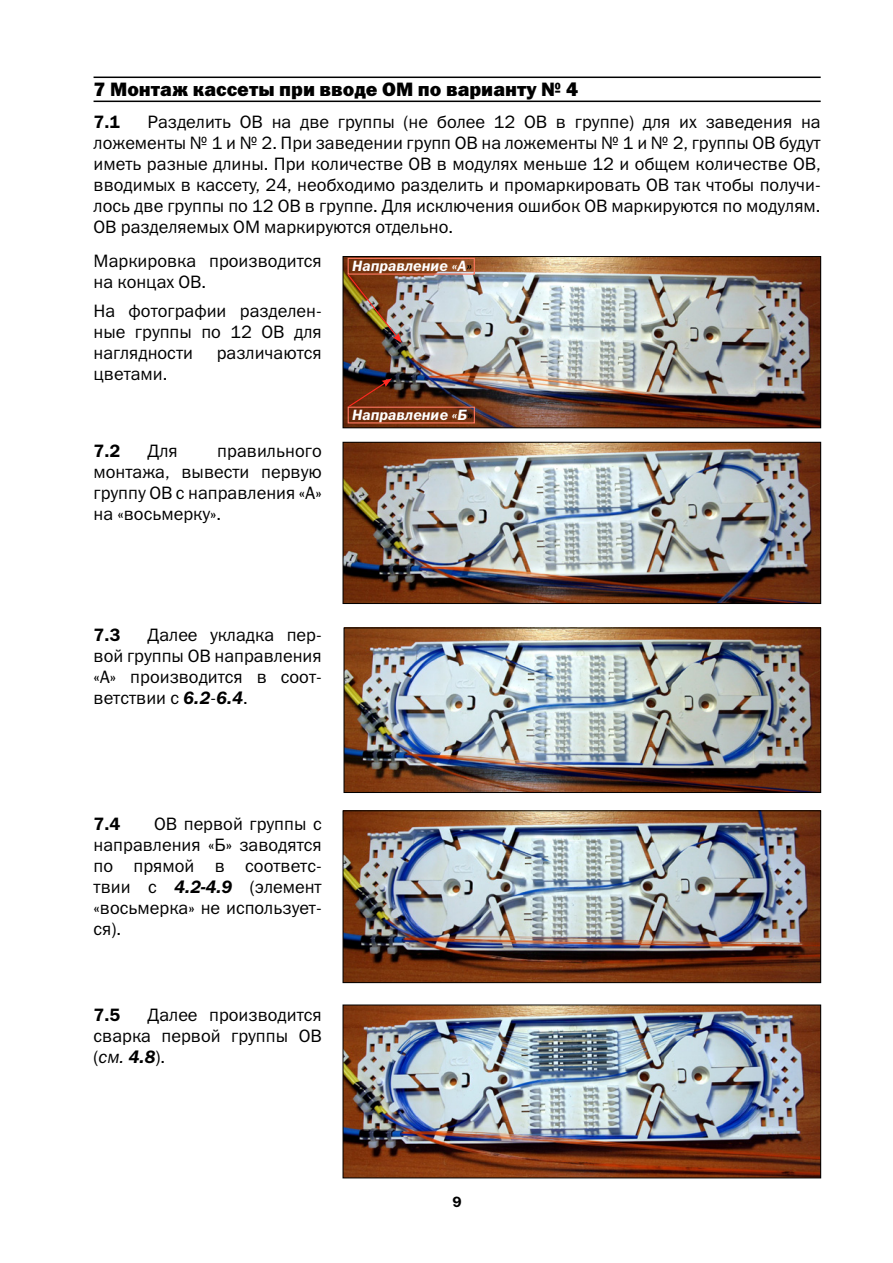
<style>
.page{position:relative;width:893px;height:1263px;background:#fff}
.page>*{position:absolute;margin:0;border:0;box-sizing:border-box;transform-origin:0 0}
.Gruppa{font:19.5px "Franklin Gothic Heavy C";color:#000}
.t1{font:18px/21px "Franklin Gothic Book C";color:#000;text-align:justify}
.t2{font:18px "Franklin Gothic Demi C";color:#000}
.t3{font:italic 15px "Franklin Gothic Demi C";color:#fff}
.t4{font:15px "Franklin Gothic Demi C";color:#000}
.s1{color:#000}
.s2{font-family:"Franklin Gothic Demi C";font-style:italic}
.s3{font-style:italic}
</style>
<div class="page">
<img style="left:345px;top:258px;width:474px;height:168px">
<div style="left:343px;top:256px;width:478px;height:172px;border:1px solid #000"></div>
<img style="left:345px;top:444px;width:474px;height:158px">
<div style="left:343px;top:442px;width:478px;height:162px;border:1px solid #000"></div>
<img style="left:346px;top:629px;width:473px;height:162px">
<div style="left:344px;top:627px;width:477px;height:166px;border:1px solid #000"></div>
<img style="left:345px;top:1007px;width:474px;height:169px">
<div style="left:343px;top:1005px;width:478px;height:173px;border:1px solid #000"></div>
<img style="left:345px;top:812px;width:474px;height:169px">
<div style="left:343px;top:810px;width:478px;height:173px;border:1px solid #000"></div>
<hr style="left:94px;top:101px;width:727px;height:1px;background:#000">
<hr style="left:94px;top:77px;width:727px;height:1px;background:#000">
<div style="left:348px;top:258px;width:127px;height:17px;border:1px solid #ff7860"></div>
<img style="left:347px;top:273px;width:55px;height:70px">
<div style="left:348px;top:407px;width:127px;height:16px;border:1px solid #ff7860"></div>
<svg style="left:347px;top:378px;width:45px;height:30px"></svg>
<p class="Gruppa" style="left:94px;top:78px;width:486px">7 Монтаж кассеты при вводе ОМ по варианту № 4</p>
<p class="t1" style="left:94px;top:111px;width:729px;text-indent:54px">Разделить ОВ на две группы (не более 12 ОВ в группе) для их заведения на ложементы № 1 и № 2. При заведении групп ОВ на ложементы № 1 и № 2, группы ОВ будут иметь разные длины. При количестве ОВ в модулях меньше 12 и общем количестве ОВ, вводимых в кассету, 24, необходимо разделить и промаркировать ОВ так чтобы получи&shy;лось две группы по 12 ОВ в группе. Для исключения ошибок ОВ маркируются по модулям.<br>ОВ разделяемых ОМ маркируются отдельно.</p>
<p class="t2" style="left:94px;top:112px;width:28px">7.1</p>
<p class="t1" style="left:94px;top:250px;width:230px">Маркировка производится на концах ОВ.</p>
<p class="t1" style="left:94px;top:300px;width:230px">На фотографии разделен&shy;ные группы по 12 ОВ для наглядности</p>
<p class="t1" style="left:217px;top:342px;width:106px">различаются</p>
<p class="t1" style="left:94px;top:363px;width:75px">цветами.</p>
<p class="t2" style="left:94px;top:441px;width:28px">7.2</p>
<p class="t1" style="left:148px;top:440px;width:32px">Для</p>
<p class="t1" style="left:94px;top:440px;width:230px;text-indent:124px">правильного монтажа, вывести первую группу ОВ с направления «А» на «восьмерку».</p>
<p class="t3" style="left:352px;top:258px;width:121px">Направление «А<span class="s1">»</span></p>
<p class="t3" style="left:352px;top:406px;width:122px">Направление «Б<span class="s1">»</span></p>
<p class="t2" style="left:94px;top:624px;width:28px">7.3</p>
<p class="t1" style="left:94px;top:624px;width:230px;text-indent:54px">Далее укладка пер&shy;вой группы ОВ направления «А» производится в соот&shy;ветствии с <span class="s2">6.2</span>-<span class="s2">6.4</span>.</p>
<p class="t1" style="left:94px;top:813px;width:230px;text-indent:61px">ОВ первой группы с направления «Б» заводятся по прямой в соответс&shy;твии с <span class="s2">4.2-4.9</span> (элемент «восьмерка» не использует&shy;ся).</p>
<p class="t2" style="left:94px;top:813px;width:28px">7.4</p>
<p class="t1" style="left:94px;top:1004px;width:230px;text-indent:54px">Далее производится сварка первой группы ОВ (<span class="s3">см.</span> <span class="s2">4.8</span>).</p>
<p class="t2" style="left:94px;top:1004px;width:28px">7.5</p>
<p class="t4" style="left:453px;top:1193px;width:11px">9</p>
</div>
